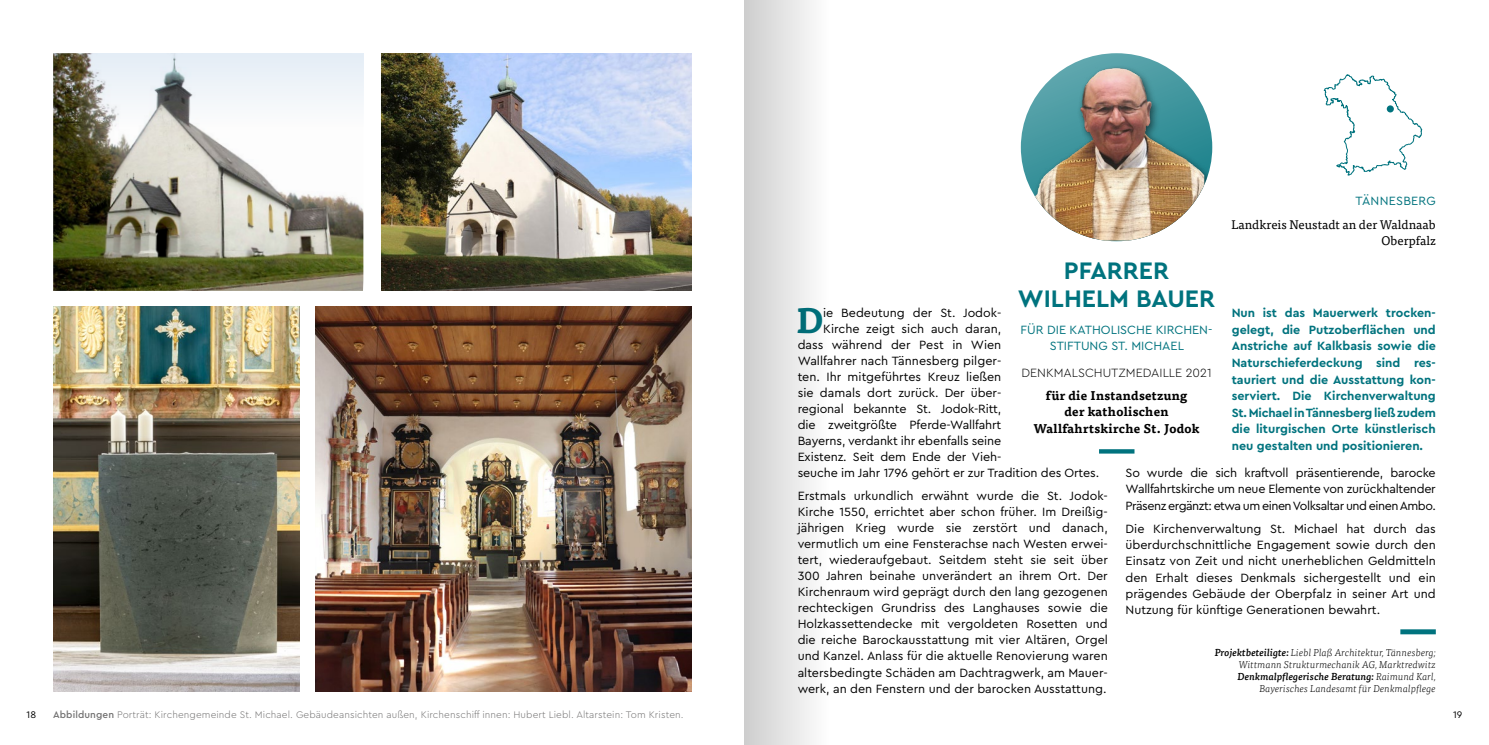
<style>
.page{position:relative;width:1489px;height:745px;background:#fff}
.page>*{position:absolute;margin:0;border:0;box-sizing:border-box;transform-origin:0 0}
.t1{font:700 35.12px "Tisa Pro";color:#00737e}
.t2{font:700 25px/27.5px "Cera Pro";color:#00737e;text-align:center}
.t3{font:12.5px/16px "Cera Pro";letter-spacing:-.01em;color:#000;text-align:justify}
.t4{font:700 12.5px/16.6px "Cera Pro";color:#00737e;text-align:justify}
.t5{font:700 12.5px/16.2px "Tisa Pro";letter-spacing:.02em;color:#000;text-align:center}
.t6{font:12.5px/16.2px "Cera Pro";color:#00737e;text-align:center}
.t7{font:12.5px/16.2px "Tisa Pro";color:#000;text-align:right}
.t8{font:300 12.5px "Cera Pro";color:#000}
.t9{font:12.5px "Cera Pro";letter-spacing:.02em;color:#00737e}
.t10{font:italic 300 10px/12px "Tisa Pro";letter-spacing:.01em;color:#000;text-align:right}
.t11{font:300 10px "Cera Pro";letter-spacing:.01em;color:#706f6f}
.t12{font:10px "Cera Pro";color:#000}
.s1{font-weight:500}
</style>
<div class="page">
<img style="left:381px;top:53px;width:310px;height:238px">
<div style="left:1400px;top:629px;width:35px;height:5px;background:#00737e"></div>
<svg style="left:1323px;top:74px;width:99px;height:102px"></svg>
<div style="left:1386px;top:105px;width:7px;height:7px;background:#00737e;border-radius:50%"></div>
<svg style="left:1020px;top:53px;width:192px;height:188px"></svg>
<img style="left:53px;top:306px;width:246px;height:385px">
<div style="left:1030px;top:65px;width:178px;height:175px;background:#000;opacity:.35"></div>
<img style="left:1034px;top:64px;width:170px;height:176px">
<svg style="left:1099px;top:449px;width:35px;height:4px"></svg>
<img style="left:315px;top:306px;width:376px;height:385px">
<img style="left:53px;top:127px;width:310px;height:164px">
<svg style="left:53px;top:53px;width:310px;height:74px;fill:#eaf1f7"></svg>
<div style="left:744px;top:0;width:85px;height:744px;background:linear-gradient(to right,#cdcdcd,#fefefe)"></div>
<p class="t9" style="left:1355px;top:192px;width:82px">TÄNNESBERG</p>
<p class="t7" style="left:1231px;top:215px;width:206px">Landkreis Neustadt an der Waldnaab<br>Oberpfalz</p>
<h2 class="t2" style="left:1017px;top:256px;width:199px">PFARRER<br>WILHELM BAUER</h2>
<p class="t6" style="left:1020px;top:320px;width:193px">FÜR DIE KATHOLISCHE KIRCHEN-<br>STIFTUNG ST. MICHAEL</p>
<p class="t8" style="left:1021px;top:364px;width:192px">DENKMALSCHUTZMEDAILLE 2021</p>
<p class="t5" style="left:1033px;top:386px;width:168px">für die Instandsetzung<br>der katholischen<br>Wallfahrtskirche St. Jodok</p>
<p class="t4" style="left:1231px;top:304px;width:205px">Nun ist das Mauerwerk trocken&shy;gelegt, die Putzoberflächen und Anstriche auf Kalkbasis sowie die Naturschieferdeckung sind res&shy;tauriert und die Ausstattung kon&shy;serviert. Die Kirchenverwaltung St. Michael in Tännesberg ließ zudem die liturgischen Orte künstlerisch neu gestalten und positionieren.</p>
<p class="t3" style="left:1125px;top:464px;width:312px">So wurde die sich kraftvoll präsentierende, barocke Wallfahrtskirche um neue Elemente von zurückhaltender Präsenz ergänzt: etwa um einen Volksaltar und einen Ambo.</p>
<p class="t3" style="left:1125px;top:519px;width:312px">Die Kirchenverwaltung St. Michael hat durch das überdurchschnittliche Engagement sowie durch den Einsatz von Zeit und nicht unerheblichen Geldmitteln den Erhalt dieses Denkmals sichergestellt und ein prägendes Gebäude der Oberpfalz in seiner Art und Nutzung für künftige Generationen bewahrt.</p>
<h1 class="t1" style="left:796px;top:292px;width:29px">D</h1>
<p class="t3" style="left:823px;top:304px;width:180px">ie Bedeutung der St. Jodok-</p>
<p class="t3" style="left:823px;top:320px;width:180px">Kirche zeigt sich auch daran,</p>
<p class="t3" style="left:797px;top:336px;width:205px">dass während der Pest in Wien</p>
<p class="t3" style="left:797px;top:352px;width:205px">Wallfahrer nach Tännesberg pilger-</p>
<p class="t3" style="left:797px;top:368px;width:205px">ten. Ihr mitgeführtes Kreuz ließen</p>
<p class="t3" style="left:797px;top:384px;width:205px">sie damals dort zurück. Der über-</p>
<p class="t3" style="left:797px;top:400px;width:205px">regional bekannte St. Jodok-Ritt,</p>
<p class="t3" style="left:797px;top:416px;width:205px">die zweitgrößte Pferde-Wallfahrt</p>
<p class="t3" style="left:797px;top:432px;width:205px">Bayerns, verdankt ihr ebenfalls seine</p>
<p class="t3" style="left:797px;top:448px;width:205px">Existenz. Seit dem Ende der Vieh-</p>
<p class="t3" style="left:797px;top:464px;width:303px">seuche im Jahr 1796 gehört er zur Tradition des Ortes.</p>
<p class="t3" style="left:797px;top:487px;width:312px">Erstmals urkundlich erwähnt wurde die St. Jodok-Kirche 1550, errichtet aber schon früher. Im Dreißig&shy;jährigen Krieg wurde sie zerstört und danach, vermutlich um eine Fensterachse nach Westen erwei&shy;tert, wiederaufgebaut. Seitdem steht sie seit über 300 Jahren beinahe unverändert an ihrem Ort. Der Kirchenraum wird geprägt durch den lang gezogenen rechteckigen Grundriss des Langhauses sowie die Holzkassettendecke mit vergoldeten Rosetten und die reiche Barockausstattung mit vier Altären, Orgel und Kanzel. Anlass für die aktuelle Renovierung waren altersbedingte Schäden am Dachtragwerk, am Mauer&shy;werk, an den Fenstern und der barocken Ausstattung.</p>
<p class="t10" style="left:1214px;top:645px;width:222px"><span class="s1">Projektbeteiligte:</span> Liebl Plaß Architektur, Tännesberg; Wittmann Strukturmechanik AG, Marktredwitz <span class="s1">Denkmalpflegerische Beratung:</span> Raimund Karl, Bayerisches Landesamt für Denkmalpflege</p>
<p class="t11" style="left:53px;top:707px;width:632px"><span class="s1">Abbildungen</span> Porträt: Kirchengemeinde St. Michael. Gebäudeansichten außen, Kirchenschiff innen: Hubert Liebl. Altarstein: Tom Kristen.</p>
<p class="t12" style="left:27px;top:707px;width:11px">18</p>
<p class="t12" style="left:1452px;top:707px;width:11px">19</p>
</div>
